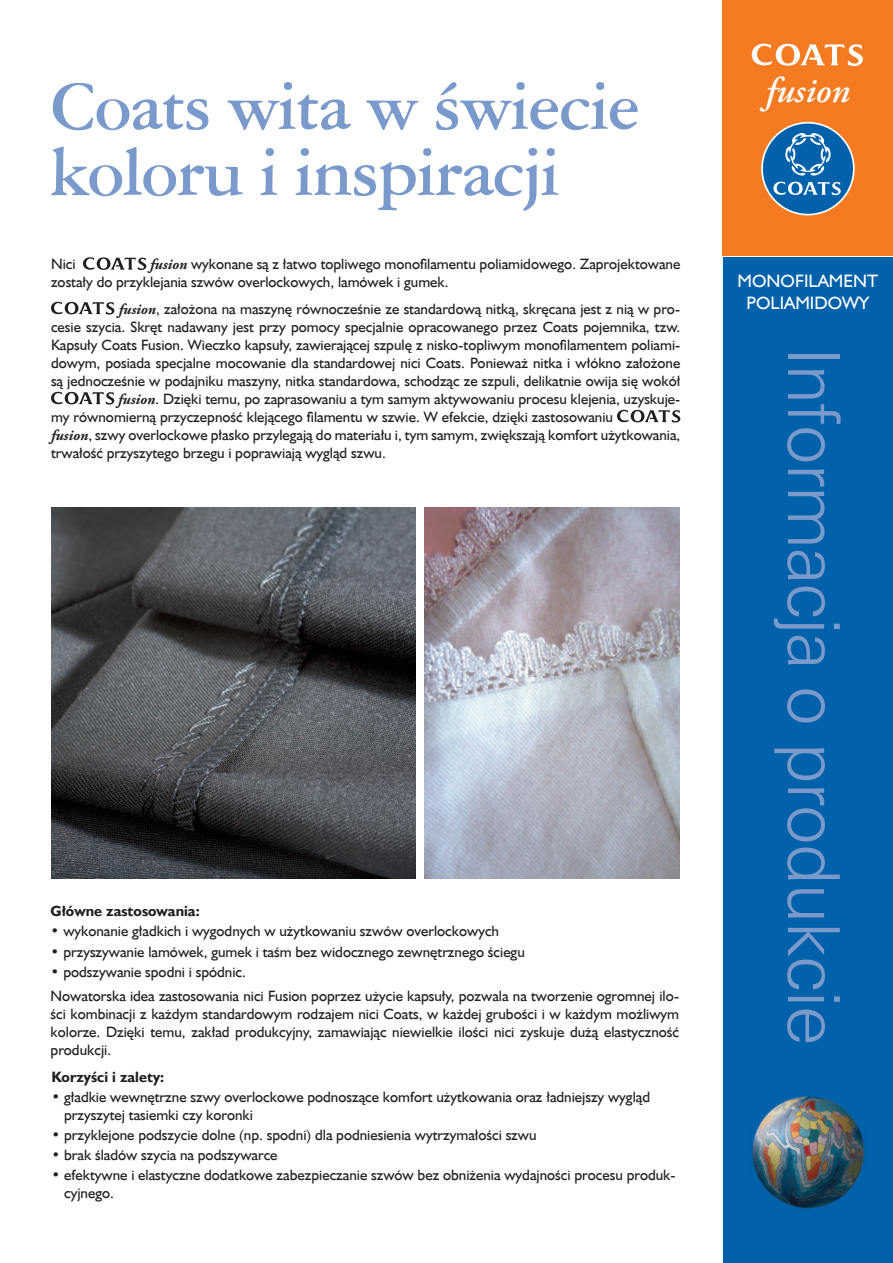
<style>
.page{position:relative;width:893px;height:1263px;background:#fff}
.page>*{position:absolute;margin:0;border:0;box-sizing:border-box;transform-origin:0 0}
.t1{font:700 73.5px/66px "Ameri Garmnd EU";letter-spacing:-.02em;color:#7b9acc}
.t2{font:72px "Zurich Lt EU";letter-spacing:-.03em;color:#7b9acc}
.t3{font:italic 600 36px "Adobe Garamond Pro";color:#fff}
.t4{font:18px/21.6px "Humanst 521 EU";color:#fff;text-align:center}
.t5{font:15px/18px "Humanst 521 EU";color:#231f20}
.t6{font:700 15px "Humanst 521 EU";color:#231f20}
.s1{font-family:"Adobe Garamond Pro";font-weight:700;font-style:italic}
</style>
<div class="page">
<div style="left:723px;top:257px;width:170px;height:1006px;background:#0161aa"></div>
<img style="left:752px;top:1096px;width:113px;height:113px">
<div style="left:723px;top:0;width:170px;height:255px;background:#f47b21"></div>
<svg style="left:763px;top:124px;width:90px;height:90px"></svg>
<svg style="left:751px;top:43px;width:112px;height:23px"></svg>
<svg style="left:83px;top:257px;width:64px;height:13px"></svg>
<svg style="left:51px;top:302px;width:64px;height:13px"></svg>
<svg style="left:51px;top:392px;width:64px;height:13px"></svg>
<svg style="left:617px;top:410px;width:64px;height:13px"></svg>
<img style="left:51px;top:508px;width:364px;height:370px">
<img style="left:425px;top:508px;width:255px;height:370px">
<h1 class="t1" style="left:50px;top:71px;width:591px">Coats wita w świecie koloru i inspiracji</h1>
<p class="t5" style="left:51px;top:255px;width:631px;text-indent:99px"><span class="s1">fusion</span> wykonane są z łatwo topliwego monofilamentu poliamidowego. Zaprojektowane zostały do przyklejania szwów overlockowych, lamówek i gumek.</p>
<p class="t5" style="left:119px;top:300px;width:563px"><span class="s1">fusion</span>, założona na maszynę równocześnie ze standardową nitką, skręcana jest z nią w pro-</p>
<p class="t5" style="left:51px;top:318px;width:631px">cesie szycia. Skręt nadawany jest przy pomocy specjalnie opracowanego przez Coats pojemnika, tzw.</p>
<p class="t5" style="left:51px;top:336px;width:631px">Kapsuły Coats Fusion. Wieczko kapsuły, zawierającej szpulę z nisko-topliwym monofilamentem poliami-</p>
<p class="t5" style="left:51px;top:354px;width:631px">dowym, posiada specjalne mocowanie dla standardowej nici Coats. Ponieważ nitka i włókno założone</p>
<p class="t5" style="left:51px;top:372px;width:631px">są jednocześnie w podajniku maszyny, nitka standardowa, schodząc ze szpuli, delikatnie owija się wokół</p>
<p class="t5" style="left:118px;top:390px;width:564px"><span class="s1">fusion</span>. Dzięki temu, po zaprasowaniu a tym samym aktywowaniu procesu klejenia, uzyskuje-</p>
<p class="t5" style="left:51px;top:408px;width:563px">my równomierną przyczepność klejącego filamentu w szwie. W efekcie, dzięki zastosowaniu</p>
<p class="t5" style="left:51px;top:426px;width:631px"><span class="s1">fusion</span>, szwy overlockowe płasko przylegają do materiału i, tym samym, zwiększają komfort użytkowania,</p>
<p class="t5" style="left:51px;top:444px;width:336px">trwałość przyszytego brzegu i poprawiają wygląd szwu.</p>
<p class="t5" style="left:51px;top:255px;width:26px">Nici</p>
<p class="t6" style="left:51px;top:902px;width:151px">Główne zastosowania:</p>
<p class="t5" style="left:51px;top:922px;width:450px">• wykonanie gładkich i wygodnych w użytkowaniu szwów overlockowych</p>
<p class="t5" style="left:51px;top:942px;width:476px">• przyszywanie lamówek, gumek i taśm bez widocznego zewnętrznego ściegu</p>
<p class="t5" style="left:51px;top:962px;width:197px">• podszywanie spodni i spódnic.</p>
<p class="t5" style="left:51px;top:987px;width:630px;text-align:justify">Nowatorska idea zastosowania nici Fusion poprzez użycie kapsuły, pozwala na tworzenie ogromnej ilo&shy;ści kombinacji z każdym standardowym rodzajem nici Coats, w każdej grubości i w każdym możliwym kolorze. Dzięki temu, zakład produkcyjny, zamawiając niewielkie ilości nici zyskuje dużą elastyczność produkcji.</p>
<p class="t6" style="left:51px;top:1067px;width:114px">Korzyści i zalety:</p>
<p class="t5" style="left:64px;top:1088px;width:587px;text-indent:-13px">• gładkie wewnętrzne szwy overlockowe podnoszące komfort użytkowania oraz ładniejszy wygląd przyszytej tasiemki czy koronki</p>
<p class="t5" style="left:51px;top:1126px;width:487px">• przyklejone podszycie dolne (np. spodni) dla podniesienia wytrzymałości szwu</p>
<p class="t5" style="left:51px;top:1146px;width:228px">• brak śladów szycia na podszywarce</p>
<p class="t5" style="left:64px;top:1166px;width:613px;text-indent:-13px">• efektywne i elastyczne dodatkowe zabezpieczanie szwów bez obniżenia wydajności procesu produk&shy;cyjnego.</p>
<h3 class="t3" style="left:766px;top:70px;width:86px">fusion</h3>
<p class="t4" style="left:738px;top:270px;width:142px">MONOFILAMENT<br>POLIAMIDOWY</p>
<h2 class="t2" style="left:857px;top:347px;width:699px;rotate:90deg">Informacja o produkcie</h2>
</div>
